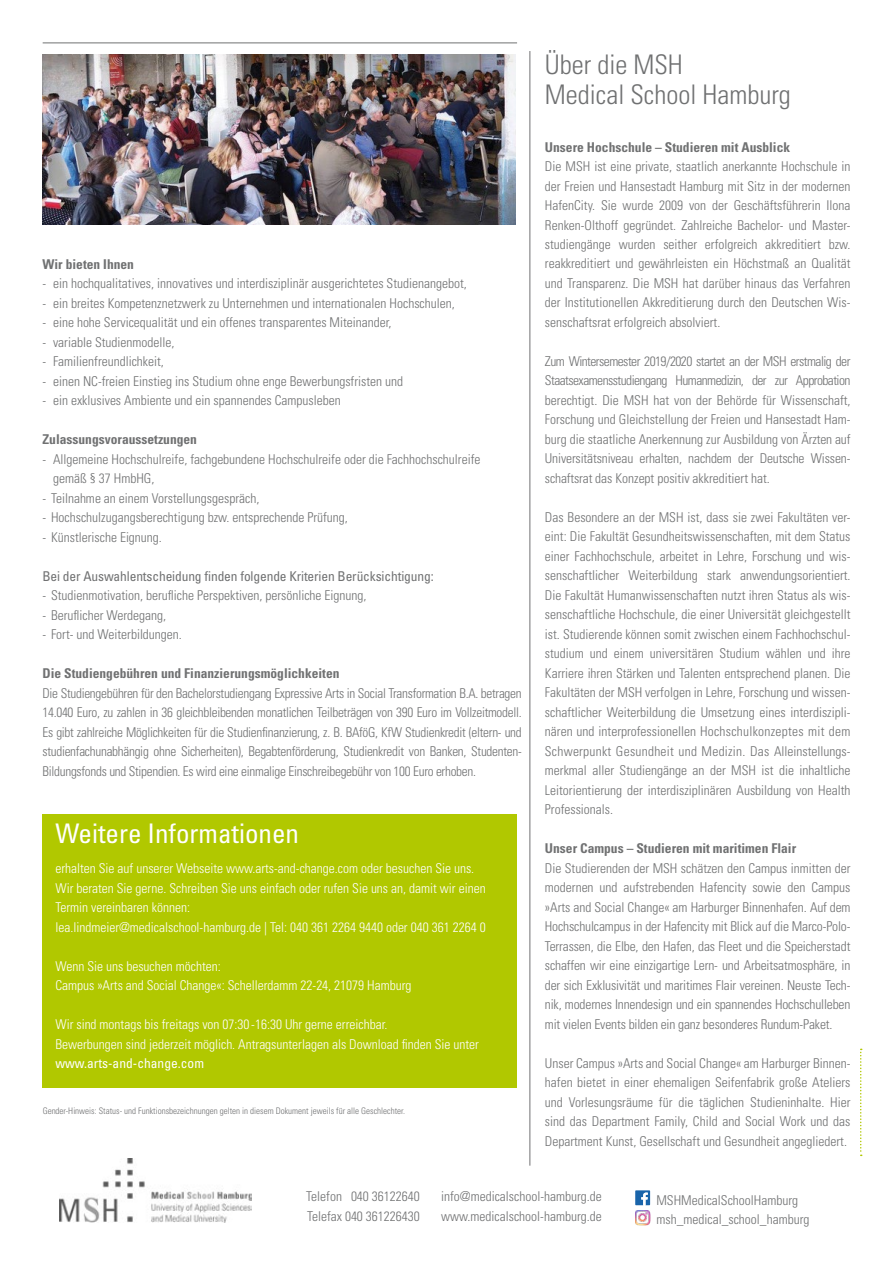
<style>
.page{position:relative;width:893px;height:1263px;background:#fff}
.page>*{position:absolute;margin:0;border:0;box-sizing:border-box;transform-origin:0 0}
.t1{font:300 condensed 27px/30px "Univers LT Std";color:#707172}
.t2{font:condensed 27px "Univers LT Std";color:#fff}
.t3{font:300 condensed 13.5px/19.5px "Univers LT Std";color:#707172;text-align:justify}
.t4{font:300 condensed 13.5px/19.5px "Univers LT Std";color:#fff}
.t5{font:700 condensed 13.5px "Univers LT Std";color:#707172}
.t6{font:condensed 13.5px "Univers LT Std";letter-spacing:-.01em;color:#707172}
.t7{font:condensed 13.5px "Univers LT Std";color:#fff}
.t8{font:300 condensed 9px "Univers LT Std";color:#707172}
</style>
<div class="page">
<hr style="left:892px;top:646px;width:1px;height:617px;background:#d9dadb">
<hr style="left:892px;top:646px;width:1px;height:176px;background:#707172">
<img style="left:43px;top:54px;width:473px;height:170px">
<hr style="left:43px;top:43px;width:474px;height:1px;background:#707172">
<hr style="left:529px;top:51px;width:1px;height:1115px;background:#707172">
<div style="left:43px;top:814px;width:474px;height:274px;background:#b1c800"></div>
<img style="left:60px;top:1159px;width:192px;height:63px">
<svg style="left:635px;top:1190px;width:15px;height:15px"></svg>
<img style="left:635px;top:1210px;width:15px;height:15px">
<svg style="left:860px;top:1049px;width:2px;height:107px"></svg>
<p class="t5" style="left:43px;top:255px;width:93px">Wir bieten Ihnen</p>
<p class="t3" style="left:43px;top:273px;width:426px">- ein hochqualitatives, innovatives und interdisziplinär ausgerichtetes Studienangebot,</p>
<p class="t3" style="left:43px;top:293px;width:414px">- ein breites Kompetenznetzwerk zu Unternehmen und internationalen Hochschulen,</p>
<p class="t3" style="left:43px;top:312px;width:351px">- eine hohe Servicequalität und ein offenes transparentes Miteinander,</p>
<p class="t3" style="left:43px;top:332px;width:133px">- variable Studienmodelle,</p>
<p class="t3" style="left:43px;top:351px;width:123px">- Familienfreundlichkeit,</p>
<p class="t3" style="left:43px;top:371px;width:362px">- einen NC-freien Einstieg ins Studium ohne enge Bewerbungsfristen und</p>
<p class="t3" style="left:43px;top:390px;width:300px">- ein exklusives Ambiente und ein spannendes Campusleben</p>
<p class="t5" style="left:43px;top:431px;width:156px">Zulassungsvoraussetzungen</p>
<p class="t3" style="left:53px;top:449px;width:429px;text-indent:-11px">- Allgemeine Hochschulreife, fachgebundene Hochschulreife oder die Fachhochschulreife gemäß § 37 HmbHG,</p>
<p class="t3" style="left:43px;top:488px;width:218px">- Teilnahme an einem Vorstellungsgespräch,</p>
<p class="t3" style="left:43px;top:507px;width:307px">- Hochschulzugangsberechtigung bzw. entsprechende Prüfung,</p>
<p class="t3" style="left:43px;top:527px;width:121px">- Künstlerische Eignung.</p>
<p class="t6" style="left:43px;top:567px;width:393px">Bei der Auswahlentscheidung finden folgende Kriterien Berücksichtigung:</p>
<p class="t3" style="left:43px;top:585px;width:326px">- Studienmotivation, berufliche Perspektiven, persönliche Eignung,</p>
<p class="t3" style="left:43px;top:605px;width:125px">- Beruflicher Werdegang,</p>
<p class="t3" style="left:43px;top:624px;width:141px">- Fort- und Weiterbildungen.</p>
<p class="t5" style="left:43px;top:665px;width:299px">Die Studiengebühren und Finanzierungsmöglichkeiten</p>
<p class="t3" style="left:43px;top:683px;width:481px">Die Studiengebühren für den Bachelorstudiengang Expressive Arts in Social Transformation B.A. betragen 14.040 Euro, zu zahlen in 36 gleichbleibenden monatlichen Teilbeträgen von 390 Euro im Vollzeitmodell.<br>Es gibt zahlreiche Möglichkeiten für die Studienfinanzierung, z. B. BAföG, KfW Studienkredit (eltern- und studienfachunabhängig ohne Sicherheiten), Begabtenförderung, Studienkredit von Banken, Studenten-Bildungsfonds und Stipendien. Es wird eine einmalige Einschreibegebühr von 100 Euro erhoben.</p>
<h1 class="t2" style="left:55px;top:816px;width:245px">Weitere Informationen</h1>
<p class="t4" style="left:55px;top:859px;width:432px">erhalten Sie auf unserer Webseite www.arts-and-change.com oder besuchen Sie uns.<br>Wir beraten Sie gerne. Schreiben Sie uns einfach oder rufen Sie uns an, damit wir einen Termin vereinbaren können:<br>lea.lindmeier@medicalschool-hamburg.de | Tel: 040 361 2264 9440 oder 040 361 2264 0</p>
<p class="t4" style="left:55px;top:956px;width:358px">Wenn Sie uns besuchen möchten:<br>Campus »Arts and Social Change«: Schellerdamm 22-24, 21079 Hamburg</p>
<p class="t4" style="left:55px;top:1014px;width:425px">Wir sind montags bis freitags von 07:30 -16:30 Uhr gerne erreichbar.<br>Bewerbungen sind jederzeit möglich. Antragsunterlagen als Download finden Sie unter</p>
<p class="t7" style="left:55px;top:1055px;width:150px">www.arts-and-change.com</p>
<p class="t8" style="left:43px;top:1105px;width:364px">Gender-Hinweis: Status- und Funktionsbezeichnungen gelten in diesem Dokument jeweils für alle Geschlechter.</p>
<h1 class="t1" style="left:545px;top:49px;width:247px">Über die MSH<br>Medical School Hamburg</h1>
<p class="t5" style="left:545px;top:138px;width:247px">Unsere Hochschule – Studieren mit Ausblick</p>
<p class="t3" style="left:545px;top:156px;width:307px">Die MSH ist eine private, staatlich anerkannte Hochschule in der Freien und Hansestadt Hamburg mit Sitz in der modernen HafenCity. Sie wurde 2009 von der Geschäftsführerin Ilona Renken-Olthoff gegründet. Zahlreiche Bachelor- und Master&shy;studiengänge wurden seither erfolgreich akkreditiert bzw. reakkreditiert und gewährleisten ein Höchstmaß an Qualität und Transparenz. Die MSH hat darüber hinaus das Verfahren der Institutionellen Akkreditierung durch den Deutschen Wis&shy;senschaftsrat erfolgreich absolviert.</p>
<p class="t3" style="left:545px;top:351px;width:307px">Zum Wintersemester 2019/2020 startet an der MSH erstmalig der Staatsexamensstudiengang Humanmedizin, der zur Approbation berechtigt. Die MSH hat von der Behörde für Wissenschaft, Forschung und Gleichstellung der Freien und Hansestadt Ham&shy;burg die staatliche Anerkennung zur Ausbildung von Ärzten auf Universitätsniveau erhalten, nachdem der Deutsche Wissen&shy;schaftsrat das Konzept positiv akkreditiert hat.</p>
<p class="t3" style="left:545px;top:507px;width:307px">Das Besondere an der MSH ist, dass sie zwei Fakultäten ver&shy;eint: Die Fakultät Gesundheitswissenschaften, mit dem Status einer Fachhochschule, arbeitet in Lehre, Forschung und wis&shy;senschaftlicher Weiterbildung stark anwendungsorientiert.<br>Die Fakultät Humanwissenschaften nutzt ihren Status als wis&shy;senschaftliche Hochschule, die einer Universität gleichgestellt ist. Studierende können somit zwischen einem Fachhochschul&shy;studium und einem universitären Studium wählen und ihre Karriere ihren Stärken und Talenten entsprechend planen. Die Fakultäten der MSH verfolgen in Lehre, Forschung und wissen&shy;schaftlicher Weiterbildung die Umsetzung eines interdiszipli&shy;nären und interprofessionellen Hochschulkonzeptes mit dem Schwerpunkt Gesundheit und Medizin. Das Alleinstellungs&shy;merkmal aller Studiengänge an der MSH ist die inhaltliche Leitorientierung der interdisziplinären Ausbildung von Health Professionals.</p>
<p class="t5" style="left:545px;top:840px;width:253px">Unser Campus – Studieren mit maritimen Flair</p>
<p class="t3" style="left:545px;top:858px;width:307px">Die Studierenden der MSH schätzen den Campus inmitten der modernen und aufstrebenden Hafencity sowie den Campus »Arts and Social Change« am Harburger Binnenhafen. Auf dem Hochschulcampus in der Hafencity mit Blick auf die Marco-Polo-Terrassen, die Elbe, den Hafen, das Fleet und die Speicherstadt schaffen wir eine einzigartige Lern- und Arbeitsatmosphäre, in der sich Exklusivität und maritimes Flair vereinen. Neuste Tech&shy;nik, modernes Innendesign und ein spannendes Hochschulleben mit vielen Events bilden ein ganz besonderes Rundum-Paket.</p>
<p class="t3" style="left:545px;top:1053px;width:307px">Unser Campus »Arts and Social Change« am Harburger Binnen&shy;hafen bietet in einer ehemaligen Seifenfabrik große Ateliers und Vorlesungsräume für die täglichen Studieninhalte. Hier sind das Department Family, Child and Social Work und das Department Kunst, Gesellschaft und Gesundheit angegliedert.</p>
<p class="t3" style="left:306px;top:1187px;width:115px">Telefon 040 36122640<br>Telefax 040 361226430</p>
<p class="t3" style="left:441px;top:1187px;width:162px">info@medicalschool-hamburg.de www.medicalschool-hamburg.de</p>
<p class="t3" style="left:656px;top:1190px;width:154px">MSHMedicalSchoolHamburg msh_medical_school_hamburg</p>
</div>
